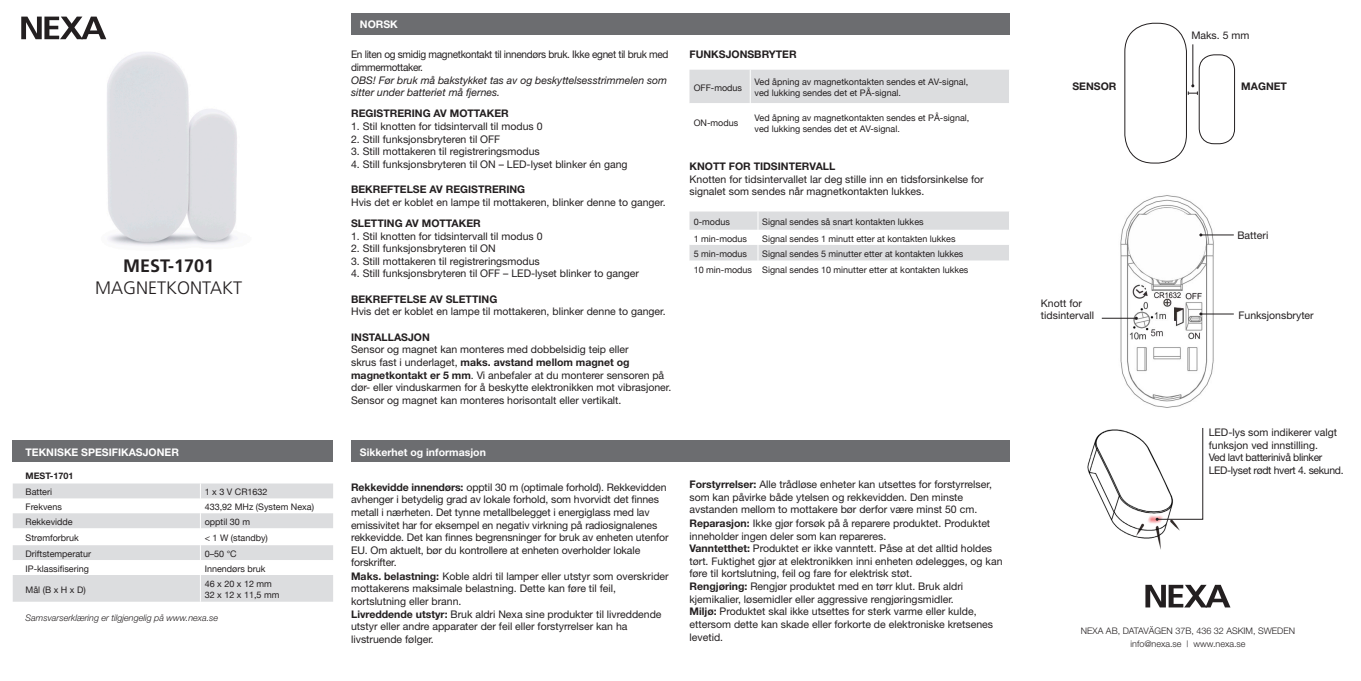
<style>
.page{position:relative;width:1361px;height:681px;background:#fff}
.page>*{position:absolute;margin:0;border:0;box-sizing:border-box;transform-origin:0 0}
.t1{font:300 18px "Frutiger";color:#231f20}
.t2{font:700 18px "Frutiger";color:#231f20}
.Rubrik{font:10.5px/12.6px "Helvetica Neue";color:#231f20}
.Brödtext{font:italic 10.5px/12.6px "Helvetica Neue";color:#231f20}
.Brödtext-2{font:10.5px/12.6px "Helvetica Neue";color:#231f20}
.Rubrik-2{font:700 10.5px "Helvetica Neue";color:#231f20}
.Rubrik-3{font:10.5px/12.6px "Helvetica Neue";letter-spacing:-.03em;color:#231f20}
.Rubrik-4{font:700 10.5px "Helvetica Neue";color:#fff}
.Brödtext-3{font:700 10.5px "Helvetica Neue";color:#231f20}
.t3{font:9px/10.8px "Helvetica Neue";color:#231f20}
.t4{font:300 9px "Helvetica Neue";color:#231f20}
.t5{font:italic 300 9px "Helvetica Neue";color:#231f20}
.t6{font:700 9px "Helvetica Neue";color:#231f20}
.s1{font-style:normal}
.s2{font-weight:700}
</style>
<div class="page">
<img style="left:77px;top:39px;width:160px;height:207px">
<div style="left:351px;top:13px;width:659px;height:21px;background:#6c6d70"></div>
<svg style="left:21px;top:17px;width:85px;height:22px"></svg>
<svg style="left:13px;top:483px;width:320px;height:118px"></svg>
<div style="left:13px;top:440px;width:320px;height:22px;background:#6c6d70"></div>
<div style="left:351px;top:440px;width:659px;height:22px;background:#6c6d70"></div>
<div style="left:689px;top:70px;width:320px;height:33px;background:#dcdddf"></div>
<hr style="left:750px;top:70px;width:1px;height:33px;background:#fff">
<svg style="left:689px;top:211px;width:320px;height:50px"></svg>
<img style="left:1112px;top:195px;width:109px;height:213px">
<img style="left:1087px;top:429px;width:93px;height:120px">
<svg style="left:1145px;top:584px;width:85px;height:23px"></svg>
<hr style="left:1201px;top:313px;width:32px;height:1px;background:#231f20">
<svg style="left:1155px;top:428px;width:48px;height:92px"></svg>
<hr style="left:1201px;top:234px;width:32px;height:1px;background:#231f20">
<hr style="left:1102px;top:318px;width:34px;height:1px;background:#231f20">
<div style="left:1124px;top:23px;width:63px;height:140px;border:1px solid #231f20;border-radius:28px"></div>
<div style="left:1199px;top:54px;width:36px;height:90px;border:1px solid #231f20;border-radius:15px"></div>
<hr style="left:1192px;top:44px;width:1px;height:42px;background:#231f20">
<svg style="left:1188px;top:84px;width:10px;height:11px"></svg>
<p class="t2" style="left:123px;top:255px;width:92px">MEST-1701</p>
<p class="t1" style="left:95px;top:277px;width:148px">MAGNETKONTAKT</p>
<p class="Rubrik-4" style="left:26px;top:445px;width:155px">TEKNISKE SPESIFIKASJONER</p>
<p class="t6" style="left:26px;top:470px;width:49px">MEST-1701</p>
<p class="t3" style="left:26px;top:486px;width:28px">Batteri</p>
<p class="t3" style="left:205px;top:486px;width:64px">1 x 3 V CR1632</p>
<p class="t3" style="left:26px;top:501px;width:38px">Frekvens</p>
<p class="t3" style="left:205px;top:501px;width:111px">433,92 MHz (System Nexa)</p>
<p class="t3" style="left:26px;top:516px;width:49px">Rekkevidde</p>
<p class="t3" style="left:205px;top:516px;width:47px">opptil 30 m</p>
<p class="t3" style="left:26px;top:532px;width:55px">Strømforbruk</p>
<p class="t3" style="left:205px;top:532px;width:65px">&lt; 1 W (standby)</p>
<p class="t3" style="left:26px;top:548px;width:67px">Driftstemperatur</p>
<p class="t3" style="left:205px;top:548px;width:34px">0–50 °C</p>
<p class="t3" style="left:26px;top:563px;width:65px">IP-klassifisering</p>
<p class="t3" style="left:205px;top:563px;width:62px">Innendørs bruk</p>
<p class="t3" style="left:26px;top:583px;width:62px">Mål (B x H x D)</p>
<p class="t3" style="left:205px;top:578px;width:76px">46 x 20 x 12 mm<br>32 x 12 x 11,5 mm</p>
<p class="t5" style="left:26px;top:612px;width:194px">Samsvarserklæring er tilgjengelig på www.nexa.se</p>
<p class="Rubrik-4" style="left:360px;top:18px;width:39px">NORSK</p>
<p class="Brödtext" style="left:351px;top:48px;width:319px"><span class="s1">En liten og smidig magnetkontakt til innendørs bruk. Ikke egnet til bruk med dimmermottaker.<br></span>OBS! Før bruk må bakstykket tas av og beskyttelsesstrimmelen som sitter under batteriet må fjernes.</p>
<p class="Rubrik-2" style="left:351px;top:107px;width:159px">REGISTRERING AV MOTTAKER</p>
<p class="Rubrik" style="left:351px;top:120px;width:193px">1. Stil knotten for tidsintervall til modus 0</p>
<p class="Rubrik" style="left:351px;top:132px;width:151px">2. Still funksjonsbryteren til OFF</p>
<p class="Rubrik" style="left:351px;top:145px;width:190px">3. Still mottakeren til registreringsmodus</p>
<p class="Rubrik" style="left:351px;top:157px;width:278px">4. Still funksjonsbryteren til ON – LED-lyset blinker én gang</p>
<p class="Rubrik" style="left:351px;top:183px;width:316px"><span class="s2">BEKREFTELSE AV REGISTRERING<br></span>Hvis det er koblet en lampe til mottakeren, blinker denne to ganger.</p>
<p class="Rubrik-2" style="left:351px;top:217px;width:131px">SLETTING AV MOTTAKER</p>
<p class="Rubrik" style="left:351px;top:229px;width:193px">1. Stil knotten for tidsintervall til modus 0</p>
<p class="Rubrik" style="left:351px;top:242px;width:146px">2. Still funksjonsbryteren til ON</p>
<p class="Rubrik" style="left:351px;top:254px;width:190px">3. Still mottakeren til registreringsmodus</p>
<p class="Rubrik" style="left:351px;top:267px;width:289px">4. Still funksjonsbryteren til OFF – LED-lyset blinker to ganger</p>
<p class="Rubrik" style="left:351px;top:292px;width:316px"><span class="s2">BEKREFTELSE AV SLETTING<br></span>Hvis det er koblet en lampe til mottakeren, blinker denne to ganger.</p>
<p class="Rubrik-2" style="left:351px;top:330px;width:80px">INSTALLASJON</p>
<p class="Rubrik" style="left:351px;top:343px;width:322px">Sensor og magnet kan monteres med dobbelsidig teip eller<br>skrus fast i underlaget, <span class="s2">maks. avstand mellom magnet og magnetkontakt er 5 mm</span>. Vi anbefaler at du monterer sensoren på dør- eller vinduskarmen for å beskytte elektronikken mot vibrasjoner.<br>Sensor og magnet kan monteres horisontalt eller vertikalt.</p>
<p class="Rubrik-4" style="left:360px;top:445px;width:127px">Sikkerhet og informasjon</p>
<p class="Rubrik" style="left:351px;top:480px;width:319px"><span class="s2">Rekkevidde innendørs:</span> opptil 30 m (optimale forhold). Rekkevidden avhenger i betydelig grad av lokale forhold, som hvorvidt det finnes metall i nærheten. Det tynne metallbelegget i energiglass med lav emissivitet har for eksempel en negativ virkning på radiosignalenes rekkevidde. Det kan finnes begrensninger for bruk av enheten utenfor EU. Om aktuelt, bør du kontrollere at enheten overholder lokale forskrifter.</p>
<p class="Rubrik" style="left:351px;top:569px;width:319px"><span class="s2">Maks. belastning:</span> Koble aldri til lamper eller utstyr som overskrider mottakerens maksimale belastning. Dette kan føre til feil, kortslutning eller brann.</p>
<p class="Rubrik" style="left:351px;top:607px;width:312px"><span class="s2">Livreddende utstyr:</span> Bruk aldri Nexa sine produkter til livreddende utstyr eller andre apparater der feil eller forstyrrelser kan ha livstruende følger.</p>
<p class="Brödtext-3" style="left:689px;top:48px;width:109px">FUNKSJONSBRYTER</p>
<p class="t3" style="left:694px;top:82px;width:50px">OFF-modus</p>
<p class="t3" style="left:754px;top:77px;width:215px">Ved åpning av magnetkontakten sendes et AV-signal, ved lukking sendes det et PÅ-signal.</p>
<p class="t3" style="left:694px;top:117px;width:46px">ON-modus</p>
<p class="t3" style="left:754px;top:112px;width:216px">Ved åpning av magnetkontakten sendes et PÅ-signal, ved lukking sendes det et AV-signal.</p>
<p class="Brödtext-3" style="left:689px;top:160px;width:147px">KNOTT FOR TIDSINTERVALL</p>
<p class="Brödtext-2" style="left:689px;top:172px;width:296px">Knotten for tidsintervallet lar deg stille inn en tidsforsinkelse for signalet som sendes når magnetkontakten lukkes.</p>
<p class="t3" style="left:694px;top:216px;width:38px">0-modus</p>
<p class="t3" style="left:762px;top:216px;width:163px">Signal sendes så snart kontakten lukkes</p>
<p class="t3" style="left:694px;top:233px;width:55px">1 min-modus</p>
<p class="t3" style="left:762px;top:233px;width:195px">Signal sendes 1 minutt etter at kontakten lukkes</p>
<p class="t3" style="left:694px;top:248px;width:55px">5 min-modus</p>
<p class="t3" style="left:762px;top:248px;width:203px">Signal sendes 5 minutter etter at kontakten lukkes</p>
<p class="t3" style="left:694px;top:264px;width:60px">10 min-modus</p>
<p class="t3" style="left:762px;top:264px;width:208px">Signal sendes 10 minutter etter at kontakten lukkes</p>
<p class="Rubrik" style="left:689px;top:478px;width:304px"><span class="s2">Forstyrrelser:</span> Alle trådløse enheter kan utsettes for forstyrrelser, som kan påvirke både ytelsen og rekkevidden. Den minste avstanden mellom to mottakere bør derfor være minst 50 cm.</p>
<p class="Rubrik" style="left:689px;top:516px;width:302px"><span class="s2">Reparasjon:</span> Ikke gjør forsøk på å reparere produktet. Produktet inneholder ingen deler som kan repareres.</p>
<p class="Rubrik" style="left:689px;top:541px;width:314px"><span class="s2">Vanntetthet:</span> Produktet er ikke vanntett. Påse at det alltid holdes tørt. Fuktighet gjør at elektronikken inni enheten ødelegges, og kan føre til kortslutning, feil og fare for elektrisk støt.</p>
<p class="Rubrik" style="left:689px;top:579px;width:275px"><span class="s2">Rengjøring:</span> Rengjør produktet med en tørr klut. Bruk aldri kjemikalier, løsemidler eller aggressive rengjøringsmidler.</p>
<p class="Rubrik" style="left:689px;top:604px;width:305px"><span class="s2">Miljø:</span> Produktet skal ikke utsettes for sterk varme eller kulde, ettersom dette kan skade eller forkorte de elektroniske kretsenes levetid.</p>
<p class="Rubrik" style="left:1191px;top:29px;width:59px">Maks. 5 mm</p>
<p class="Rubrik-2" style="left:1072px;top:80px;width:45px">SENSOR</p>
<p class="Rubrik-2" style="left:1241px;top:80px;width:47px">MAGNET</p>
<p class="Rubrik" style="left:1041px;top:296px;width:55px">Knott for tidsintervall</p>
<p class="Rubrik" style="left:1237px;top:229px;width:32px">Batteri</p>
<p class="Rubrik" style="left:1238px;top:309px;width:77px">Funksjonsbryter</p>
<p class="Rubrik" style="left:1208px;top:426px;width:130px">LED-lys som indikerer valgt funksjon ved innstilling.</p>
<p class="Rubrik-3" style="left:1208px;top:451px;width:136px">Ved lavt batterinivå blinker<br>LED-lyset rødt hvert 4. sekund.</p>
<p class="t4" style="left:1081px;top:625px;width:216px">NEXA AB, DATAVÄGEN 37B, 436 32 ASKIM, SWEDEN</p>
<p class="t4" style="left:1130px;top:638px;width:117px">info@nexa.se | www.nexa.se</p>
</div>
